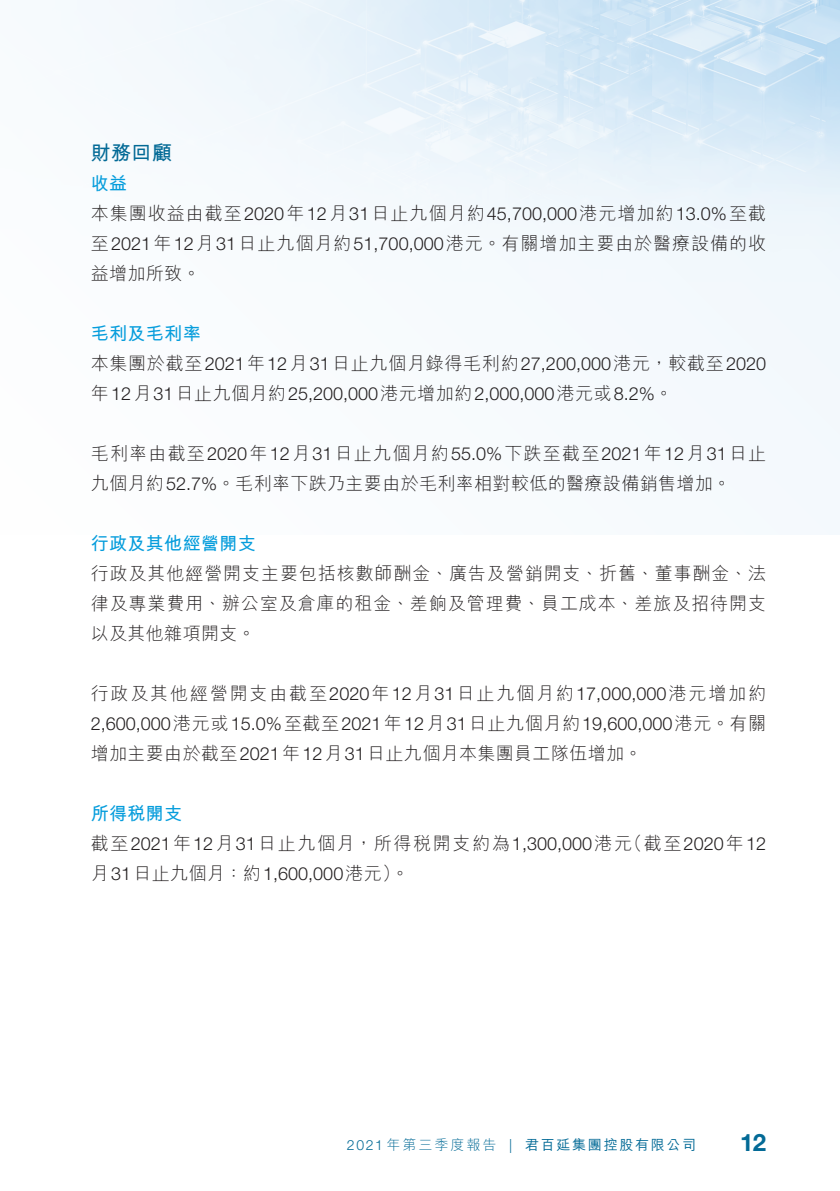
<style>
.page{position:relative;width:840px;height:1191px;background:#fff}
.page>*{position:absolute;margin:0;border:0;box-sizing:border-box;transform-origin:0 0}
.t1{font:700 24px "Helvetica Neue LT Std";color:#036a96}
._01_H1{font:700 20px "M Hei HK";color:#036a96}
._00_txt{font:300 18px/30px "M Hei HK";letter-spacing:.05em;color:#231f20;text-align:justify}
._00_txt-2{font:300 18px/30px "Helvetica Neue LT Std";color:#231f20}
._00_txt-3{font:300 18px/30px "M Hei HK";letter-spacing:.02em;color:#231f20}
._00_txt-4{font:300 18px/30px "M Hei HK";letter-spacing:.09em;color:#231f20}
._02_H2{font:700 18px "M Hei HK";letter-spacing:.02em;color:#069ddc}
.t2{font:500 14px "M Hei HK";letter-spacing:.12em;color:#036a96}
.t3{font:300 14px "M Hei HK";letter-spacing:.14em;color:#036a96}
.t4{font:300 14px "Helvetica Neue LT Std";color:#036a96}
.s1{font-family:"Helvetica Neue LT Std"}
.s2{font-family:"M Hei HK"}
</style>
<div class="page">
<img style="left:77px;top:0;width:762px;height:534px">
<p class="_01_H1" style="left:91px;top:138px;width:83px">財務回顧</p>
<p class="_02_H2" style="left:91px;top:170px;width:38px">收益</p>
<p class="_00_txt" style="left:91px;top:198px;width:676px">本集團收益由截至<span class="s1">2020</span>年<span class="s1">12</span>月<span class="s1">31</span>日止九個月約<span class="s1">45,700,000</span>港元增加約<span class="s1">13.0%</span>至截至<span class="s1">2021</span>年<span class="s1">12</span>月<span class="s1">31</span>日止九個月約<span class="s1">51,700,000</span>港元。有關增加主要由於醫療設備的收益增加所致。</p>
<p class="_02_H2" style="left:91px;top:320px;width:111px">毛利及毛利率</p>
<p class="_00_txt-2" style="left:91px;top:348px;width:676px"><span class="s2">本集團於截至</span>2021<span class="s2">年</span>12<span class="s2">月</span>31<span class="s2">日止九個月錄得毛利約</span>27,200,000<span class="s2">港元，較截至</span>2020<span class="s2">年</span>12<span class="s2">月</span>31<span class="s2">日止九個月約</span>25,200,000<span class="s2">港元增加約</span>2,000,000<span class="s2">港元或</span>8.2%<span class="s2">。</span></p>
<p class="_00_txt-3" style="left:91px;top:438px;width:676px">毛利率由截至<span class="s1">2020</span>年<span class="s1">12</span>月<span class="s1">31</span>日止九個月約<span class="s1">55.0%</span>下跌至截至<span class="s1">2021</span>年<span class="s1">12</span>月<span class="s1">31</span>日止九個月約<span class="s1">52.7%</span>。毛利率下跌乃主要由於毛利率相對較低的醫療設備銷售增加。</p>
<p class="_02_H2" style="left:91px;top:530px;width:166px">行政及其他經營開支</p>
<p class="_00_txt" style="left:91px;top:558px;width:676px">行政及其他經營開支主要包括核數師酬金、廣告及營銷開支、折舊、董事酬金、法律及專業費用、辦公室及倉庫的租金、差餉及管理費、員工成本、差旅及招待開支以及其他雜項開支。</p>
<p class="_00_txt" style="left:91px;top:678px;width:676px">行政及其他經營開支由截至<span class="s1">2020</span>年<span class="s1">12</span>月<span class="s1">31</span>日止九個月約<span class="s1">17,000,000</span>港元增加約<span class="s1">2,600,000</span>港元或<span class="s1">15.0%</span>至截至<span class="s1">2021</span>年<span class="s1">12</span>月<span class="s1">31</span>日止九個月約<span class="s1">19,600,000</span>港元。有關增加主要由於截至<span class="s1">2021</span>年<span class="s1">12</span>月<span class="s1">31</span>日止九個月本集團員工隊伍增加。</p>
<p class="_02_H2" style="left:91px;top:800px;width:93px">所得稅開支</p>
<p class="_00_txt-2" style="left:624px;top:828px;width:143px"><span class="s2">（截至</span>2020<span class="s2">年</span>12</p>
<p class="_00_txt-4" style="left:91px;top:828px;width:542px">截至<span class="s1">2021</span>年<span class="s1">12</span>月<span class="s1">31</span>日止九個月，所得稅開支約為<span class="s1">1,300,000</span>港元月<span class="s1">31</span>日止九個月：約<span class="s1">1,600,000</span>港元。(</p>
<p class="t3" style="left:346px;top:1137px;width:151px"><span class="s1">2021</span>年第三季度報告</p>
<p class="t4" style="left:509px;top:1136px;width:5px">|</p>
<p class="t2" style="left:525px;top:1134px;width:172px">君百延集團控股有限公司</p>
<h1 class="t1" style="left:739px;top:1127px;width:27px">12</h1>
</div>
